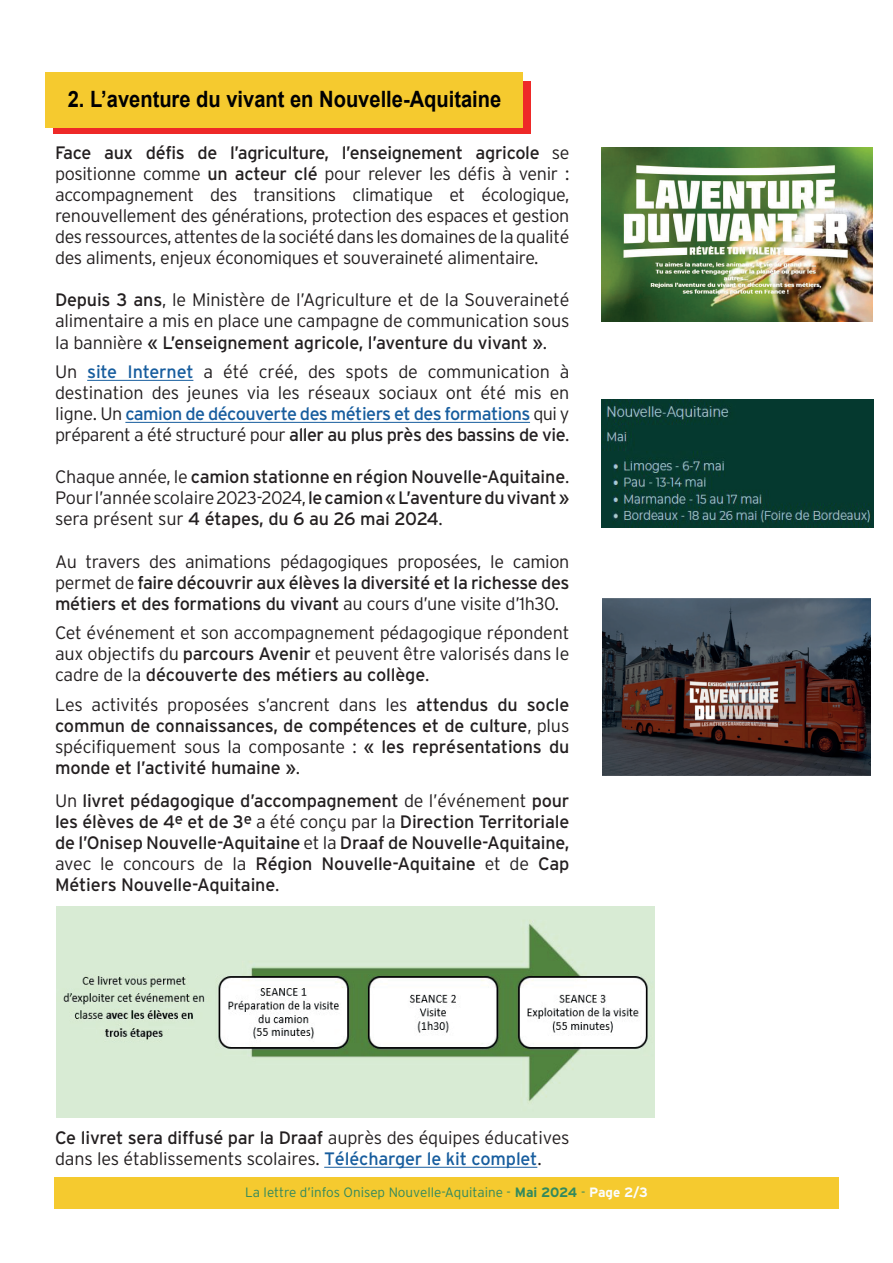
<style>
.page{position:relative;width:893px;height:1263px;background:#fff}
.page>*{position:absolute;margin:0;border:0;box-sizing:border-box;transform-origin:0 0}
.t1{font:700 22.5px "Arial";color:#000002;scale:.89 1}
.t2{font:300 18px/21px "Interstate";letter-spacing:-.015em;color:#231f20;text-align:justify}
.t3{font:18px/21px "Interstate";letter-spacing:-.01em;color:#231f20;text-align:justify}
.t4{font:300 13.5px "Interstate";color:#31895e}
.s1{font-weight:400}
.s2{font-weight:400;color:#175d9e}
.s3{font-weight:300}
.s4{font-weight:700}
.s5{font-weight:700;color:#fbfdfe}
</style>
<div class="page">
<div style="left:54px;top:1178px;width:785px;height:31px;background:#f5ca2f"></div>
<hr style="left:87px;top:380px;width:106px;height:1px;background:#175d9e">
<hr style="left:125px;top:422px;width:405px;height:1px;background:#175d9e">
<hr style="left:324px;top:1167px;width:213px;height:1px;background:#175d9e">
<img style="left:601px;top:148px;width:272px;height:173px">
<div style="left:53px;top:81px;width:477px;height:53px;background:#ee2928"></div>
<div style="left:46px;top:73px;width:477px;height:55px;background:#f5ca2f"></div>
<img style="left:603px;top:598px;width:267px;height:177px">
<img style="left:57px;top:906px;width:598px;height:211px">
<img style="left:602px;top:400px;width:272px;height:127px">
<p class="t1" style="left:68px;top:83px;width:489px">2. L’aventure du vivant en Nouvelle-Aquitaine</p>
<p class="t2" style="left:55px;top:142px;width:516px"><span class="s1">Face aux défis de l’agriculture, l’enseignement agricole</span> se positionne comme <span class="s1">un acteur clé</span> pour relever les défis à venir : accompagnement des transitions climatique et écologique, renouvellement des générations, protection des espaces et gestion des ressources, attentes de la société dans les domaines de la qualité des aliments, enjeux économiques et souveraineté alimentaire.</p>
<p class="t2" style="left:55px;top:289px;width:516px"><span class="s1">Depuis 3 ans</span>, le Ministère de l’Agriculture et de la Souveraineté alimentaire a mis en place une campagne de communication sous la bannière <span class="s1">« L’enseignement agricole, l’aventure du vivant »</span>.</p>
<p class="t2" style="left:55px;top:361px;width:516px">Un <span class="s2">site Internet</span> a été créé, des spots de communication à destination des jeunes via les réseaux sociaux ont été mis en ligne. Un <span class="s2">camion de découverte des métiers et des formations</span> qui y préparent a été structuré pour <span class="s1">aller au plus près des bassins de vie</span>.</p>
<p class="t3" style="left:55px;top:466px;width:516px"><span class="s3">Chaque année, le</span> camion stationne en région Nouvelle-Aquitaine<span class="s3">.<br>Pour l’année scolaire 2023-2024,</span> le camion « L’aventure du vivant » <span class="s3">sera présent sur</span> 4 étapes, du 6 au 26 mai 2024<span class="s3">.</span></p>
<p class="t2" style="left:55px;top:551px;width:516px">Au travers des animations pédagogiques proposées, le camion permet de <span class="s1">faire découvrir aux élèves la diversité et la richesse des métiers et des formations du vivant</span> au cours d’une visite d’1h30.</p>
<p class="t2" style="left:55px;top:622px;width:516px">Cet événement et son accompagnement pédagogique répondent aux objectifs du <span class="s1">parcours Avenir</span> et peuvent être valorisés dans le cadre de la <span class="s1">découverte des métiers au collège</span>.</p>
<p class="t3" style="left:55px;top:694px;width:516px"><span class="s3">Les activités proposées s’ancrent dans les</span> attendus du socle commun de connaissances, de compétences et de culture<span class="s3">, plus spécifiquement sous la composante :</span> « les représentations du monde et l’activité humaine »<span class="s3">.</span></p>
<p class="t3" style="left:55px;top:790px;width:516px"><span class="s3">Un</span> livret pédagogique d’accompagnement <span class="s3">de l’événement</span> pour les élèves de 4<sup>e</sup> et de 3<sup>e</sup> <span class="s3">a été conçu par la</span> Direction Territoriale de l’Onisep Nouvelle-Aquitaine <span class="s3">et la</span> Draaf de Nouvelle-Aquitaine, <span class="s3">avec le concours de la</span> Région Nouvelle-Aquitaine <span class="s3">et de</span> Cap Métiers Nouvelle-Aquitaine<span class="s3">.</span></p>
<p class="t2" style="left:55px;top:1127px;width:516px"><span class="s1">Ce livret sera diffusé par la Draaf</span> auprès des équipes éducatives dans les établissements scolaires. <span class="s2">Télécharger le kit complet</span>.</p>
<p class="t4" style="left:245px;top:1184px;width:404px">La lettre d’infos Onisep Nouvelle-Aquitaine - <span class="s4">Mai 2024</span> - <span class="s5">Page 2/3</span></p>
</div>
